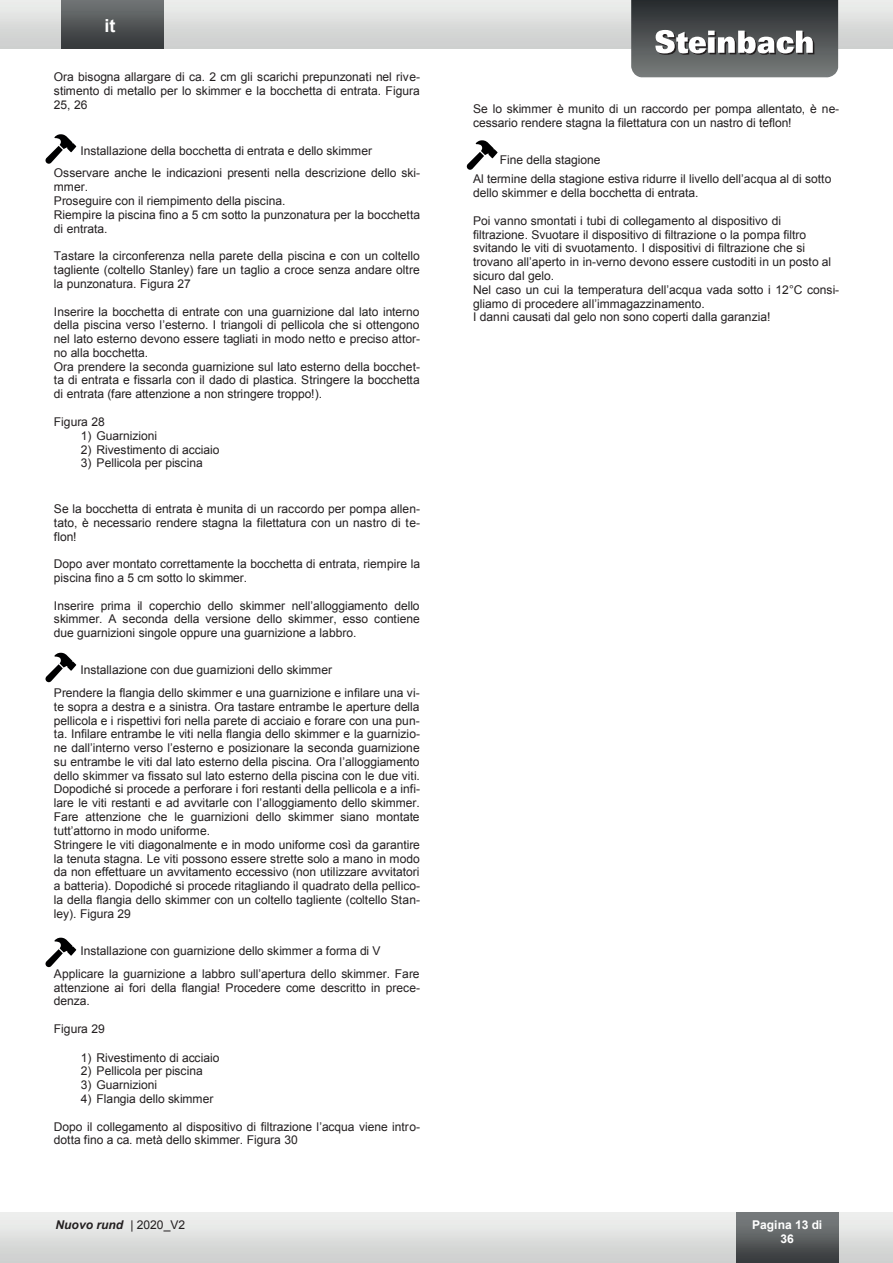
<style>
.page{position:relative;width:893px;height:1263px;background:#fff}
.page>*{position:absolute;margin:0;border:0;box-sizing:border-box;transform-origin:0 0}
.t1{font:700 18px "Arial";color:#fff}
.t2{font:12px/13.8px "Arial";color:#231f20}
.t3{font:italic 700 12px "Arial";color:#231f20}
.t4{font:700 12px/14.2px "Arial";color:#fff;text-align:center}
.s1{font-weight:400;font-style:normal}
</style>
<div class="page">
<div style="left:0;top:0;width:893px;height:48px;background:linear-gradient(to bottom,#edeeec,#cccdcd)"></div>
<div style="left:0;top:1212px;width:893px;height:51px;background:linear-gradient(to bottom,#f1f2f0,#cccdcc)"></div>
<div style="left:736px;top:1212px;width:102px;height:51px;background:linear-gradient(to bottom,#808485,#36393b)"></div>
<div style="left:61px;top:0;width:103px;height:48px;background:linear-gradient(to bottom,#727677,#34373a)"></div>
<img style="left:631px;top:0;width:207px;height:77px">
<svg style="left:655px;top:30px;width:159px;height:25px"></svg>
<svg style="left:45px;top:134px;width:31px;height:30px"></svg>
<svg style="left:45px;top:653px;width:31px;height:29px"></svg>
<svg style="left:45px;top:938px;width:31px;height:29px"></svg>
<svg style="left:467px;top:140px;width:31px;height:30px"></svg>
<h1 class="t1" style="left:105px;top:14px;width:13px">it</h1>
<p class="t2" style="left:54px;top:70px;width:368px;text-align:justify">Ora bisogna allargare di ca. 2 cm gli scarichi prepunzonati nel rive&shy;stimento di metallo per lo skimmer e la bocchetta di entrata. Figura 25, 26</p>
<p class="t2" style="left:54px;top:139px;width:368px;line-height:22.6px;text-indent:27px">Installazione della bocchetta di entrata e dello skimmer<br>Osservare anche le indicazioni presenti nella descrizione dello ski-</p>
<p class="t2" style="left:54px;top:180px;width:368px">mmer.<br>Proseguire con il riempimento della piscina.<br>Riempire la piscina fino a 5 cm sotto la punzonatura per la bocchetta di entrata.</p>
<p class="t2" style="left:54px;top:249px;width:367px;text-align:justify">Tastare la circonferenza nella parete della piscina e con un coltello tagliente (coltello Stanley) fare un taglio a croce senza andare oltre la punzonatura. Figura 27</p>
<p class="t2" style="left:54px;top:304px;width:368px">Inserire la bocchetta di entrate con una guarnizione dal lato interno della piscina verso l’esterno. I triangoli di pellicola che si ottengono nel lato esterno devono essere tagliati in modo netto e preciso attor&shy;no alla bocchetta.<br>Ora prendere la seconda guarnizione sul lato esterno della bocchet&shy;ta di entrata e fissarla con il dado di plastica. Stringere la bocchetta di entrata (fare attenzione a non stringere troppo!).</p>
<p class="t2" style="left:54px;top:415px;width:52px">Figura 28</p>
<p class="t2" style="left:81px;top:429px;width:78px">1) Guarnizioni</p>
<p class="t2" style="left:81px;top:443px;width:140px">2) Rivestimento di acciaio</p>
<p class="t2" style="left:81px;top:456px;width:123px">3) Pellicola per piscina</p>
<p class="t2" style="left:54px;top:502px;width:368px;text-align:justify">Se la bocchetta di entrata è munita di un raccordo per pompa allen&shy;tato, è necessario rendere stagna la filettatura con un nastro di te&shy;flon!</p>
<p class="t2" style="left:54px;top:557px;width:368px">Dopo aver montato correttamente la bocchetta di entrata, riempire la piscina fino a 5 cm sotto lo skimmer.</p>
<p class="t2" style="left:54px;top:598px;width:367px;text-align:justify">Inserire prima il coperchio dello skimmer nell’alloggiamento dello skimmer. A seconda della versione dello skimmer, esso contiene due guarnizioni singole oppure una guarnizione a labbro.</p>
<p class="t2" style="left:54px;top:659px;width:367px;line-height:22.6px;text-indent:27px">Installazione con due guarnizioni dello skimmer<br>Prendere la flangia dello skimmer e una guarnizione e infilare una vi-</p>
<p class="t2" style="left:54px;top:700px;width:368px">te sopra a destra e a sinistra. Ora tastare entrambe le aperture della pellicola e i rispettivi fori nella parete di acciaio e forare con una pun&shy;ta. Infilare entrambe le viti nella flangia dello skimmer e la guarnizio&shy;ne dall’interno verso l’esterno e posizionare la seconda guarnizione su entrambe le viti dal lato esterno della piscina. Ora l’alloggiamento dello skimmer va fissato sul lato esterno della piscina con le due viti.<br>Dopodiché si procede a perforare i fori restanti della pellicola e a infi&shy;lare le viti restanti e ad avvitarle con l’alloggiamento dello skimmer.<br>Fare attenzione che le guarnizioni dello skimmer siano montate tutt’attorno in modo uniforme.<br>Stringere le viti diagonalmente e in modo uniforme così da garantire la tenuta stagna. Le viti possono essere strette solo a mano in modo da non effettuare un avvitamento eccessivo (non utilizzare avvitatori a batteria). Dopodiché si procede ritagliando il quadrato della pellico&shy;la della flangia dello skimmer con un coltello tagliente (coltello Stan&shy;ley). Figura 29</p>
<p class="t2" style="left:54px;top:939px;width:367px;line-height:22.6px;text-indent:27px">Installazione con guarnizione dello skimmer a forma di V<br>Applicare la guarnizione a labbro sull’apertura dello skimmer. Fare</p>
<p class="t2" style="left:54px;top:981px;width:368px">attenzione ai fori della flangia! Procedere come descritto in prece&shy;denza.</p>
<p class="t2" style="left:54px;top:1022px;width:52px">Figura 29</p>
<p class="t2" style="left:81px;top:1051px;width:140px">1) Rivestimento di acciaio</p>
<p class="t2" style="left:81px;top:1064px;width:123px">2) Pellicola per piscina</p>
<p class="t2" style="left:81px;top:1078px;width:78px">3) Guarnizioni</p>
<p class="t2" style="left:81px;top:1092px;width:134px">4) Flangia dello skimmer</p>
<p class="t2" style="left:54px;top:1120px;width:368px">Dopo il collegamento al dispositivo di filtrazione l’acqua viene intro&shy;dotta fino a ca. metà dello skimmer. Figura 30</p>
<p class="t2" style="left:473px;top:102px;width:368px">Se lo skimmer è munito di un raccordo per pompa allentato, è ne&shy;cessario rendere stagna la filettatura con un nastro di teflon!</p>
<p class="t2" style="left:473px;top:150px;width:360px;line-height:19.8px;text-indent:27px">Fine della stagione<br>Al termine della stagione estiva ridurre il livello dell’acqua al di sotto</p>
<p class="t2" style="left:473px;top:186px;width:227px">dello skimmer e della bocchetta di entrata.</p>
<p class="t2" style="left:473px;top:214px;width:368px">Poi vanno smontati i tubi di collegamento al dispositivo di<br>filtrazione. Svuotare il dispositivo di filtrazione o la pompa filtro svitando le viti di svuotamento. I dispositivi di filtrazione che si trovano all’aperto in in-verno devono essere custoditi in un posto al sicuro dal gelo.<br>Nel caso un cui la temperatura dell’acqua vada sotto i 12°C consi&shy;gliamo di procedere all’immagazzinamento.<br>I danni causati dal gelo non sono coperti dalla garanzia!</p>
<p class="t3" style="left:56px;top:1217px;width:131px">Nuovo rund <span class="s1">| 2020_V2</span></p>
<p class="t4" style="left:752px;top:1218px;width:72px">Pagina 13 di<br>36</p>
</div>
